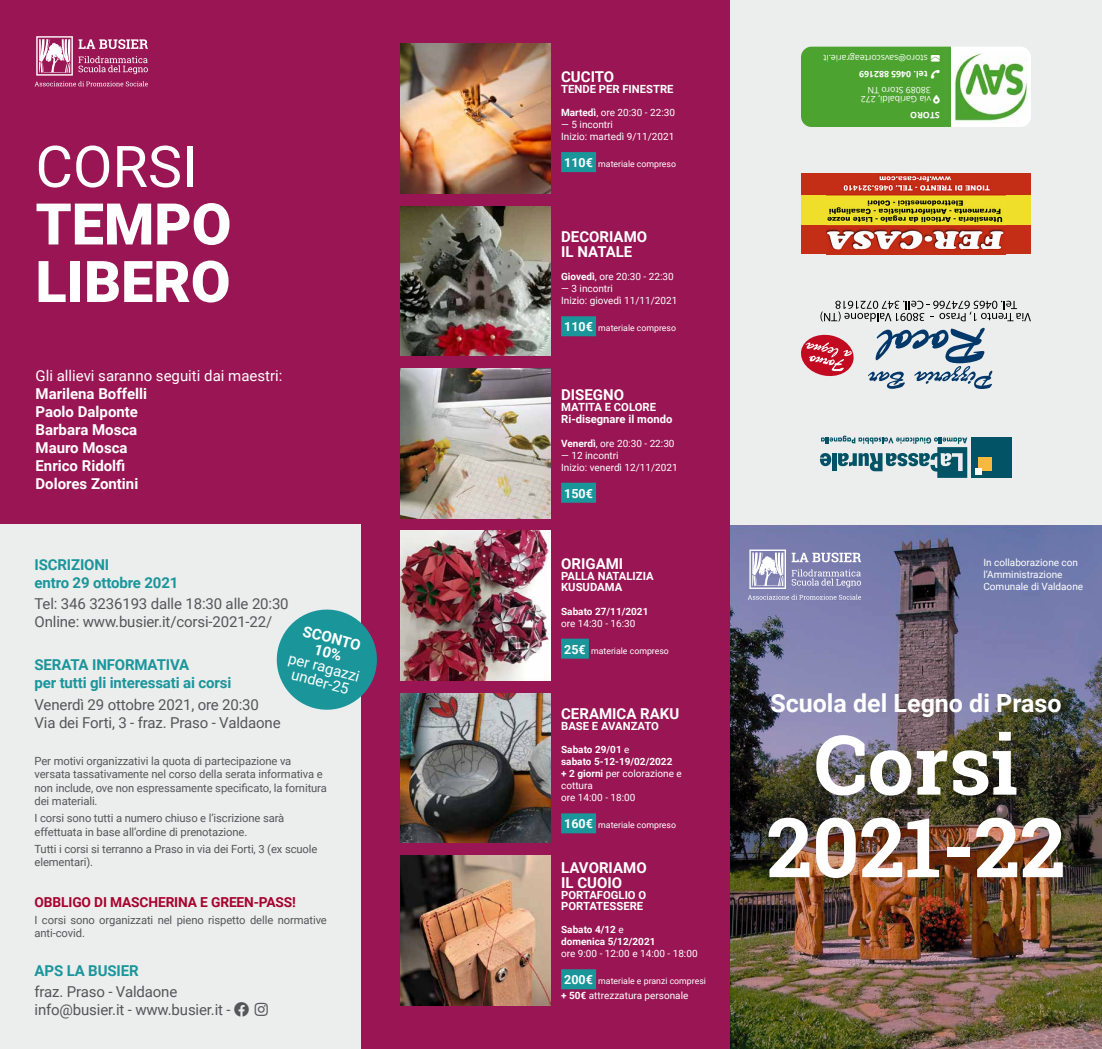
<style>
.page{position:relative;width:1102px;height:1049px;background:#fff}
.page>*{position:absolute;margin:0;border:0;box-sizing:border-box;transform-origin:0 0}
.t1{font:700 82.5px/82.5px "Roboto Slab";color:#fff;text-align:center}
.t2{font:900 57.5px/57.5px "Roboto";color:#fff}
.t3{font:57.5px "Roboto";color:#fff}
.t4{font:700 25px "Roboto";color:#fff}
.t5{font:15px/18px "Roboto";letter-spacing:-.01em;color:#555658}
.t6{font:700 15px/18px "Roboto";color:#fff}
.t7{font:700 15px/18px "Roboto";letter-spacing:-.01em;color:#1a969b}
.t8{font:15px/15px "Roboto";color:#fff;text-align:center}
.t9{font:700 13.75px "Roboto";letter-spacing:-.01em;color:#a7032e}
.t10{font:700 12.5px "Roboto";color:#fff}
.t11{font:11.25px/13.5px "Roboto";letter-spacing:-.01em;color:#555658}
.t12{font:700 11.25px/11.2px "Roboto";color:#fff}
.t13{font:10px/12px "Roboto";color:#fff}
.t14{font:700 10px/12px "Roboto";color:#fff}
.t15{font:8.75px "Roboto";color:#fff}
.t16{font:8.75px/8.8px "Open Sans";color:#fff;text-align:center}
.t17{font:700 8.75px "Open Sans";color:#fff}
.s1{font-weight:700}
.s2{font-weight:700;font-size:12.5px}
.s3{font-weight:400}
</style>
<div class="page">
<img style="left:730px;top:524px;width:372px;height:525px">
<svg style="left:748px;top:595px;width:113px;height:5px"></svg>
<svg style="left:792px;top:569px;width:69px;height:18px"></svg>
<svg style="left:792px;top:553px;width:69px;height:9px"></svg>
<svg style="left:749px;top:549px;width:37px;height:40px"></svg>
<div style="left:0;top:0;width:730px;height:1049px;background:#991553"></div>
<div style="left:0;top:524px;width:361px;height:525px;background:#eceded"></div>
<svg style="left:276px;top:609px;width:101px;height:101px"></svg>
<div style="left:730px;top:0;width:372px;height:524px;background:#eceded"></div>
<svg style="left:868px;top:328px;width:124px;height:61px"></svg>
<svg style="left:820px;top:301px;width:211px;height:21px"></svg>
<svg style="left:801px;top:334px;width:53px;height:42px"></svg>
<div style="left:971px;top:437px;width:41px;height:41px;background:#025366"></div>
<div style="left:978px;top:458px;width:14px;height:13px;background:#f9b93d"></div>
<div style="left:975px;top:468px;width:7px;height:6px;background:#fff"></div>
<svg style="left:820px;top:436px;width:147px;height:42px"></svg>
<div style="left:801px;top:47px;width:230px;height:80px;background:#fff;border-radius:11px"></div>
<div style="left:801px;top:47px;width:149px;height:80px;background:#4da32f"></div>
<img style="left:954px;top:52px;width:73px;height:71px">
<div style="left:801px;top:174px;width:230px;height:80px;background:#c42e16"></div>
<div style="left:801px;top:196px;width:230px;height:29px;background:#efdf2a"></div>
<img style="left:827px;top:175px;width:178px;height:75px">
<div style="left:561px;top:152px;width:35px;height:20px;background:#1a969b"></div>
<img style="left:400px;top:44px;width:150px;height:150px">
<div style="left:561px;top:969px;width:35px;height:20px;background:#1a969b"></div>
<img style="left:400px;top:855px;width:150px;height:150px">
<div style="left:561px;top:316px;width:35px;height:20px;background:#1a969b"></div>
<div style="left:561px;top:483px;width:35px;height:20px;background:#1a969b"></div>
<img style="left:400px;top:368px;width:150px;height:150px">
<img style="left:400px;top:693px;width:150px;height:150px">
<div style="left:561px;top:813px;width:35px;height:20px;background:#1a969b"></div>
<img style="left:400px;top:531px;width:150px;height:149px">
<div style="left:561px;top:639px;width:28px;height:20px;background:#1a969b"></div>
<svg style="left:35px;top:36px;width:113px;height:50px"></svg>
<img style="left:400px;top:206px;width:150px;height:150px">
<h2 class="t3" style="left:36px;top:126px;width:164px">CORSI</h2>
<h2 class="t2" style="left:36px;top:193px;width:197px">TEMPO<br>LIBERO</h2>
<h3 class="t8" style="left:36px;top:367px;width:248px">Gli allievi saranno seguiti dai maestri:</h3>
<h3 class="t6" style="left:36px;top:384px;width:113px">Marilena Boffelli<br>Paolo Dalponte<br>Barbara Mosca<br>Mauro Mosca<br>Enrico Ridolfi<br>Dolores Zontini</h3>
<h3 class="t7" style="left:35px;top:555px;width:145px">ISCRIZIONI<br>entro 29 ottobre 2021</h3>
<h3 class="t5" style="left:35px;top:594px;width:256px">Tel: 346 3236193 dalle 18:30 alle 20:30<br>Online: www.busier.it/corsi-2021-22/</h3>
<h3 class="t7" style="left:35px;top:655px;width:198px">SERATA INFORMATIVA<br>per tutti gli interessati ai corsi</h3>
<h3 class="t5" style="left:35px;top:695px;width:248px">Venerdì 29 ottobre 2021, ore 20:30<br>Via dei Forti, 3 - fraz. Praso - Valdaone</h3>
<p class="t11" style="left:35px;top:754px;width:294px">Per motivi organizzativi la quota di partecipazione va versata tassativamente nel corso della serata informativa e non include, ove non espressamente specificato, la fornitura dei materiali.</p>
<p class="t11" style="left:35px;top:811px;width:251px">I corsi sono tutti a numero chiuso e l’iscrizione sarà effettuata in base all’ordine di prenotazione.</p>
<p class="t11" style="left:35px;top:842px;width:284px">Tutti i corsi si terranno a Praso in via dei Forti, 3 (ex scuole elementari).</p>
<p class="t9" style="left:35px;top:892px;width:263px">OBBLIGO DI MASCHERINA E GREEN-PASS!</p>
<p class="t11" style="left:35px;top:912px;width:294px">I corsi sono organizzati nel pieno rispetto delle normative anti-covid.</p>
<h3 class="t7" style="left:35px;top:961px;width:106px">APS LA BUSIER</h3>
<h3 class="t5" style="left:35px;top:982px;width:216px">fraz. Praso - Valdaone info@busier.it - www.busier.it - □□</h3>
<h3 class="t6" style="left:305px;top:622px;width:61px;line-height:15px;text-align:center;rotate:15deg">SCONTO<br>10%</h3>
<h3 class="t8" style="left:291px;top:650px;width:75px;rotate:15deg">per ragazzi under-25</h3>
<h3 class="t6" style="left:561px;top:67px;width:55px">CUCITO</h3>
<p class="t12" style="left:561px;top:83px;width:114px">TENDE PER FINESTRE</p>
<p class="t13" style="left:561px;top:106px;width:115px"><span class="s1">Martedì</span>, ore 20:30 - 22:30</p>
<p class="t13" style="left:561px;top:118px;width:115px">— 5 incontri<br>Inizio: martedì 9/11/2021</p>
<p class="t15" style="left:564px;top:158px;width:113px"><span class="s2">110€</span> materiale compreso</p>
<h3 class="t6" style="left:561px;top:229px;width:88px;line-height:15px">DECORIAMO<br>IL NATALE</h3>
<p class="t13" style="left:561px;top:270px;width:114px"><span class="s1">Giovedì</span>, ore 20:30 - 22:30</p>
<p class="t13" style="left:561px;top:282px;width:118px">— 3 incontri<br>Inizio: giovedì 11/11/2021</p>
<p class="t15" style="left:564px;top:322px;width:113px"><span class="s2">110€</span> materiale compreso</p>
<h3 class="t6" style="left:561px;top:385px;width:64px">DISEGNO</h3>
<p class="t12" style="left:561px;top:401px;width:113px">MATITA E COLORE<br>Ri-disegnare il mondo</p>
<p class="t13" style="left:561px;top:437px;width:115px"><span class="s1">Venerdì</span>, ore 20:30 - 22:30</p>
<p class="t13" style="left:561px;top:449px;width:118px">— 12 incontri<br>Inizio: venerdì 12/11/2021</p>
<p class="t10" style="left:564px;top:484px;width:30px">150€</p>
<h3 class="t6" style="left:561px;top:554px;width:64px">ORIGAMI</h3>
<p class="t12" style="left:561px;top:570px;width:94px">PALLA NATALIZIA<br>KUSUDAMA</p>
<p class="t14" style="left:561px;top:605px;width:89px">Sabato 27/11/2021</p>
<p class="t13" style="left:561px;top:617px;width:76px">ore 14:30 - 16:30</p>
<p class="t15" style="left:564px;top:644px;width:106px"><span class="s2">25€</span> materiale compreso</p>
<h3 class="t6" style="left:561px;top:704px;width:120px">CERAMICA RAKU</h3>
<p class="t12" style="left:561px;top:720px;width:99px">BASE E AVANZATO</p>
<p class="t14" style="left:561px;top:743px;width:122px">Sabato 29/01 <span class="s3">e<br></span>sabato 5-12-19/02/2022<br>+ 2 giorni <span class="s3">per colorazione e cottura<br>ore 14:00 - 18:00</span></p>
<p class="t15" style="left:564px;top:819px;width:113px"><span class="s2">160€</span> materiale compreso</p>
<h3 class="t6" style="left:561px;top:859px;width:87px;line-height:15px">LAVORIAMO<br>IL CUOIO</h3>
<p class="t12" style="left:561px;top:889px;width:87px">PORTAFOGLIO O<br>PORTATESSERE</p>
<p class="t14" style="left:561px;top:923px;width:96px">Sabato 4/12 <span class="s3">e </span>domenica 5/12/2021</p>
<p class="t13" style="left:561px;top:947px;width:138px">ore 9:00 - 12:00 e 14:00 - 18:00</p>
<p class="t15" style="left:564px;top:975px;width:143px"><span class="s2">200€</span> materiale e pranzi compresi</p>
<p class="t13" style="left:561px;top:989px;width:129px"><span class="s1">+ 50€</span> attrezzatura personale</p>
<p class="t16" style="left:940px;top:63px;width:118px;rotate:-180deg">■❖●□ storo@savscorteagrarie.it</p>
<p class="t17" style="left:940px;top:81px;width:82px;rotate:-180deg">□■ tel. 0465 882169</p>
<p class="t16" style="left:940px;top:104px;width:81px;rotate:-180deg">●▼ via Garibaldi, 272<br>38089 Storo TN</p>
<p class="t17" style="left:940px;top:121px;width:31px;rotate:-180deg">STORO</p>
<p class="t13" style="left:983px;top:556px;width:101px">In collaborazione con l’Amministrazione<br>Comunale di Valdaone</p>
<h3 class="t4" style="left:770px;top:686px;width:293px">Scuola del Legno di Praso</h3>
<h1 class="t1" style="left:767px;top:722px;width:300px">Corsi<br>2021-22</h1>
</div>
